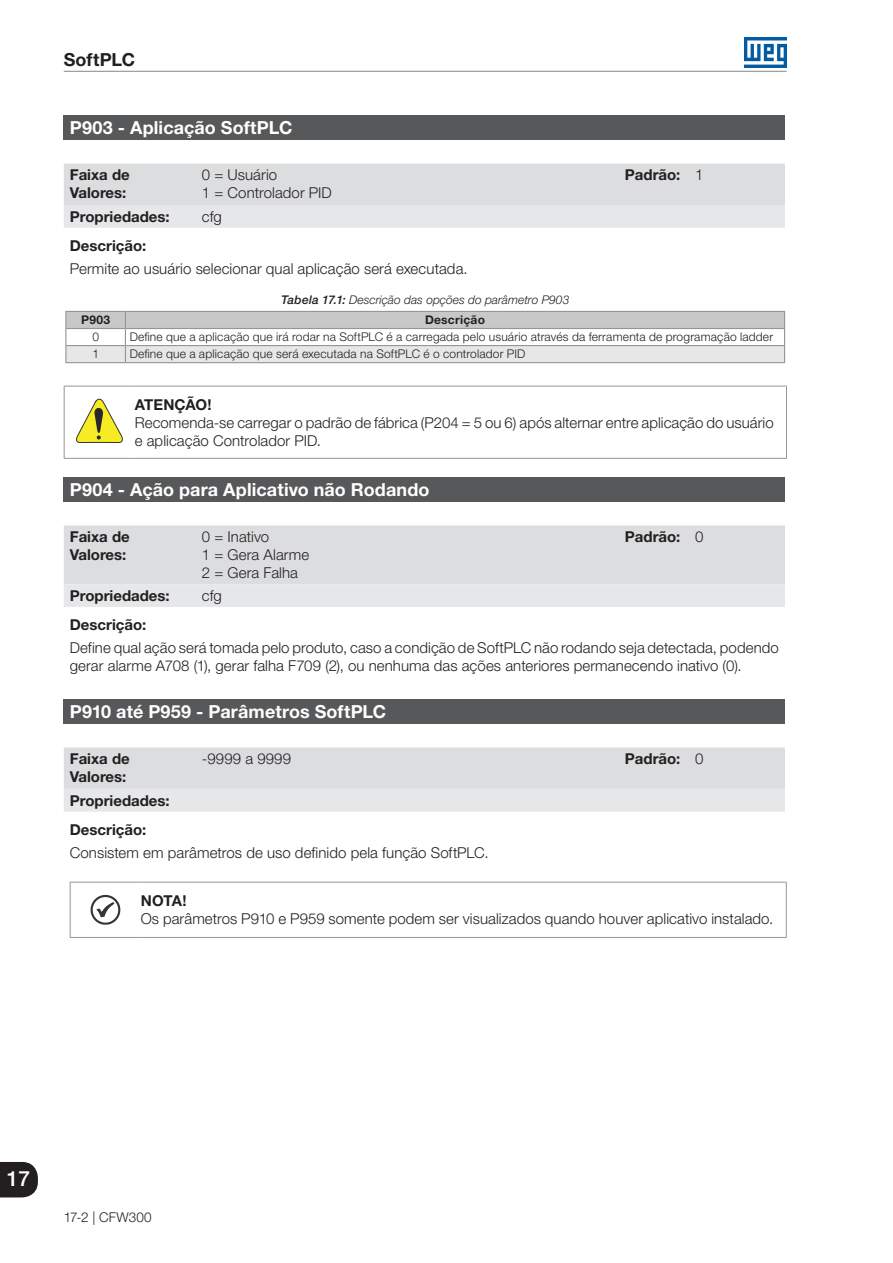
<style>
.page{position:relative;width:893px;height:1263px;background:#fff}
.page>*{position:absolute;margin:0;border:0;box-sizing:border-box;transform-origin:0 0}
.t1{font:500 21px "Helvetica Neue LT Pro";color:#fff}
._900_a_999{font:700 18px "Helvetica Neue LT Pro";letter-spacing:.005em;color:#fff}
.t2{font:700 18px "Helvetica Neue LT Pro";letter-spacing:.005em;color:#231f20}
.Texto{font:300 15px/18px "Helvetica Neue LT Pro";letter-spacing:.005em;color:#231f20}
.Miolo{font:300 15px/18px "Helvetica Neue LT Pro";letter-spacing:.005em;color:#231f20}
.Cabeçalho__Faixa_Pro{font:700 15px "Helvetica Neue LT Pro";color:#231f20}
.Título{font:700 15px "Helvetica Neue LT Pro";letter-spacing:-.005em;color:#231f20}
.t3{font:300 13.5px "Helvetica Neue LT Pro";letter-spacing:.01em;color:#231f20}
.Miolo_-_Esquerda{font:300 12px "Helvetica Neue LT Pro";letter-spacing:.015em;color:#231f20}
.t4{font:italic 300 12px "Helvetica Neue LT Pro";color:#231f20}
.Cabeçalho_-_Centro{font:700 12px "Helvetica Neue LT Pro";letter-spacing:.025em;color:#231f20}
.Miolo_-_Centro{font:300 12px "Helvetica Neue LT Pro";color:#231f20}
.s1{font-weight:500}
</style>
<div class="page">
<hr style="left:64px;top:71px;width:723px;height:1px;background:#939598">
<img style="left:744px;top:38px;width:43px;height:29px">
<svg style="left:0;top:1162px;width:38px;height:35px"></svg>
<div style="left:64px;top:115px;width:721px;height:25px;background:#57585a"></div>
<svg style="left:64px;top:164px;width:721px;height:64px;background:#dfe0e2"></svg>
<svg style="left:65px;top:311px;width:720px;height:52px"></svg>
<hr style="left:125px;top:311px;width:660px;height:1px;background:#939598">
<hr style="left:65px;top:328px;width:60px;height:1px;background:#939598">
<hr style="left:125px;top:328px;width:660px;height:1px;background:#939598">
<hr style="left:64px;top:386px;width:71px;height:1px;background:#939598">
<hr style="left:64px;top:386px;width:1px;height:72px;background:#939598">
<hr style="left:135px;top:386px;width:652px;height:1px;background:#939598">
<hr style="left:786px;top:386px;width:1px;height:72px;background:#939598">
<hr style="left:64px;top:458px;width:71px;height:1px;background:#939598">
<hr style="left:135px;top:458px;width:652px;height:1px;background:#939598">
<svg style="left:76px;top:399px;width:47px;height:44px"></svg>
<div style="left:64px;top:477px;width:721px;height:24px;background:#57585a"></div>
<svg style="left:64px;top:525px;width:721px;height:82px;background:#dfe0e2"></svg>
<div style="left:64px;top:699px;width:721px;height:24px;background:#57585a"></div>
<svg style="left:64px;top:747px;width:721px;height:64px;background:#dfe0e2"></svg>
<hr style="left:70px;top:882px;width:71px;height:1px;background:#939598">
<hr style="left:70px;top:882px;width:1px;height:55px;background:#939598">
<hr style="left:141px;top:882px;width:646px;height:1px;background:#939598">
<hr style="left:786px;top:882px;width:1px;height:55px;background:#939598">
<hr style="left:70px;top:937px;width:71px;height:1px;background:#939598">
<hr style="left:141px;top:937px;width:646px;height:1px;background:#939598">
<svg style="left:91px;top:895px;width:29px;height:30px"></svg>
<p class="t2" style="left:64px;top:48px;width:73px">SoftPLC</p>
<p class="_900_a_999" style="left:70px;top:116px;width:224px">P903 - Aplicação SoftPLC</p>
<p class="Cabeçalho__Faixa_Pro" style="left:70px;top:165px;width:61px">Faixa de</p>
<p class="Cabeçalho__Faixa_Pro" style="left:70px;top:183px;width:58px">Valores:</p>
<p class="Texto" style="left:202px;top:166px;width:77px">0 = Usuário</p>
<p class="Texto" style="left:202px;top:184px;width:131px">1 = Controlador PID</p>
<p class="Cabeçalho__Faixa_Pro" style="left:625px;top:165px;width:57px">Padrão:</p>
<p class="Texto" style="left:695px;top:166px;width:10px">1</p>
<p class="Cabeçalho__Faixa_Pro" style="left:70px;top:207px;width:101px">Propriedades:</p>
<p class="Texto" style="left:202px;top:207px;width:22px">cfg</p>
<p class="Cabeçalho__Faixa_Pro" style="left:70px;top:236px;width:78px">Descrição:</p>
<p class="Texto" style="left:70px;top:259px;width:399px">Permite ao usuário selecionar qual aplicação será executada.</p>
<p class="t4" style="left:281px;top:293px;width:290px"><span class="s1">Tabela 17.1:</span> Descrição das opções do parâmetro P903</p>
<p class="Cabeçalho_-_Centro" style="left:81px;top:312px;width:31px">P903</p>
<p class="Cabeçalho_-_Centro" style="left:425px;top:312px;width:62px">Descrição</p>
<p class="Miolo_-_Centro" style="left:92px;top:330px;width:8px">0</p>
<p class="Miolo_-_Esquerda" style="left:130px;top:330px;width:645px">Define que a aplicação que irá rodar na SoftPLC é a carregada pelo usuário através da ferramenta de programação ladder</p>
<p class="Miolo_-_Centro" style="left:92px;top:347px;width:8px">1</p>
<p class="Miolo_-_Esquerda" style="left:130px;top:347px;width:397px">Define que a aplicação que será executada na SoftPLC é o controlador PID</p>
<p class="Título" style="left:135px;top:395px;width:78px">ATENÇÃO!</p>
<p class="Miolo" style="left:135px;top:413px;width:640px">Recomenda-se carregar o padrão de fábrica (P204 = 5 ou 6) após alternar entre aplicação do usuário e aplicação Controlador PID.</p>
<p class="_900_a_999" style="left:70px;top:478px;width:361px">P904 - Ação para Aplicativo não Rodando</p>
<p class="Cabeçalho__Faixa_Pro" style="left:70px;top:527px;width:61px">Faixa de</p>
<p class="Cabeçalho__Faixa_Pro" style="left:70px;top:545px;width:58px">Valores:</p>
<p class="Cabeçalho__Faixa_Pro" style="left:625px;top:527px;width:57px">Padrão:</p>
<p class="Texto" style="left:695px;top:527px;width:10px">0</p>
<p class="Texto" style="left:202px;top:527px;width:69px">0 = Inativo</p>
<p class="Texto" style="left:202px;top:545px;width:109px">1 = Gera Alarme</p>
<p class="Texto" style="left:202px;top:563px;width:98px">2 = Gera Falha</p>
<p class="Cabeçalho__Faixa_Pro" style="left:70px;top:586px;width:101px">Propriedades:</p>
<p class="Texto" style="left:202px;top:586px;width:22px">cfg</p>
<p class="Cabeçalho__Faixa_Pro" style="left:70px;top:615px;width:78px">Descrição:</p>
<p class="Texto" style="left:70px;top:638px;width:711px">Define qual ação será tomada pelo produto, caso a condição de SoftPLC não rodando seja detectada, podendo gerar alarme A708 (1), gerar falha F709 (2), ou nenhuma das ações anteriores permanecendo inativo (0).</p>
<p class="_900_a_999" style="left:70px;top:700px;width:318px">P910 até P959 - Parâmetros SoftPLC</p>
<p class="Cabeçalho__Faixa_Pro" style="left:70px;top:749px;width:61px">Faixa de</p>
<p class="Cabeçalho__Faixa_Pro" style="left:70px;top:767px;width:58px">Valores:</p>
<p class="Texto" style="left:202px;top:749px;width:91px">-9999 a 9999</p>
<p class="Cabeçalho__Faixa_Pro" style="left:625px;top:749px;width:57px">Padrão:</p>
<p class="Texto" style="left:695px;top:749px;width:10px">0</p>
<p class="Cabeçalho__Faixa_Pro" style="left:70px;top:791px;width:101px">Propriedades:</p>
<p class="Cabeçalho__Faixa_Pro" style="left:70px;top:820px;width:78px">Descrição:</p>
<p class="Texto" style="left:70px;top:843px;width:420px">Consistem em parâmetros de uso definido pela função SoftPLC.</p>
<p class="Título" style="left:141px;top:891px;width:47px">NOTA!</p>
<p class="Miolo" style="left:141px;top:909px;width:634px">Os parâmetros P910 e P959 somente podem ser visualizados quando houver aplicativo instalado.</p>
<h1 class="t1" style="left:7px;top:1166px;width:25px">17</h1>
<p class="t3" style="left:64px;top:1208px;width:89px">17-2 | CFW300</p>
</div>
